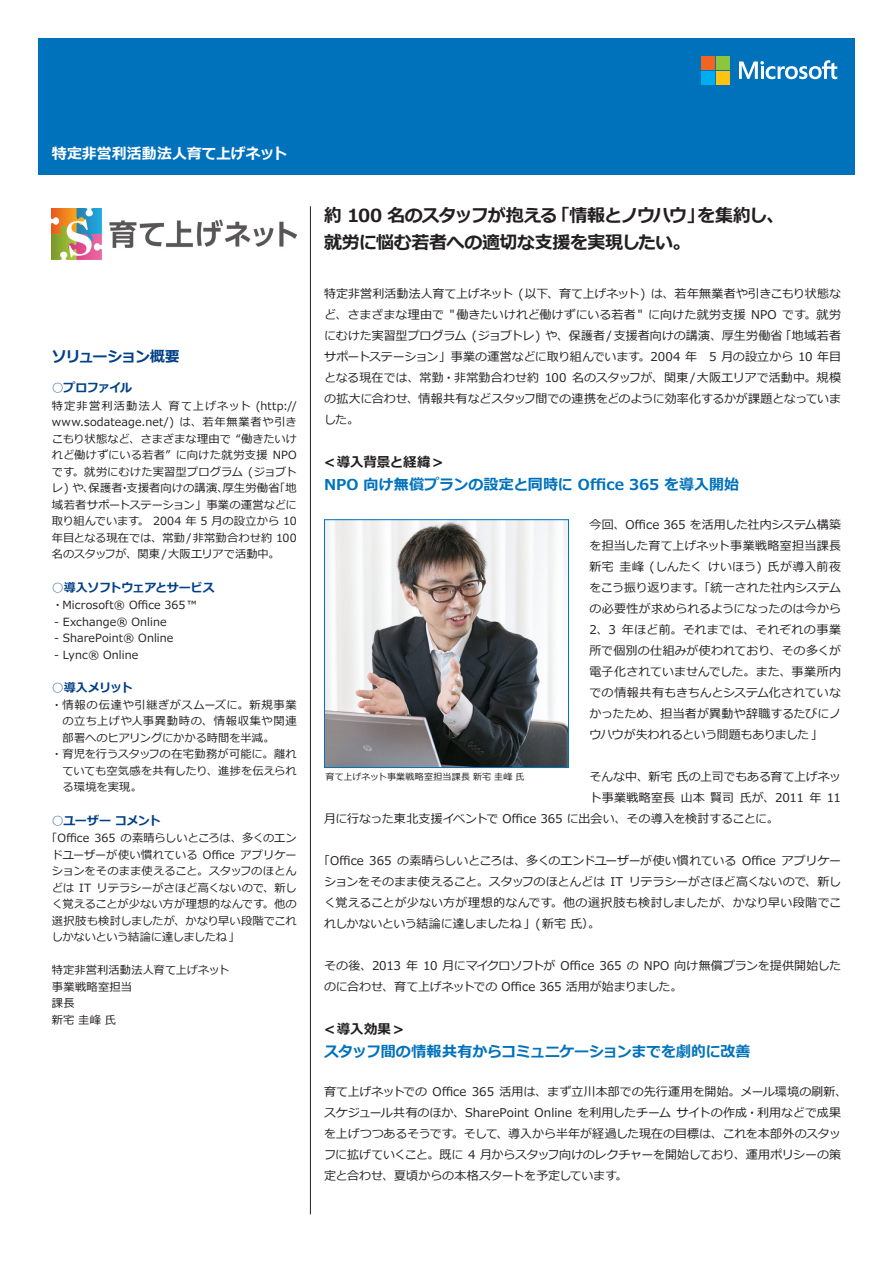
<style>
.page{position:relative;width:893px;height:1263px;background:#fff}
.page>*{position:absolute;margin:0;border:0;box-sizing:border-box;transform-origin:0 0}
.t1{font:700 18px "Meiryo";letter-spacing:-.065em;color:#231f20}
.t2{font:700 18px "Meiryo";letter-spacing:-.035em;color:#231f20}
.t3{font:700 15px "Meiryo";letter-spacing:-.005em;color:#0072bc}
.t4{font:700 15px "Meiryo";letter-spacing:-.005em;color:#fff}
.t5{font:700 15px "Meiryo";letter-spacing:-.07em;color:#014086}
.t6{font:700 13.5px "Meiryo";color:#231f20}
.t7{font:12px/21px "Meiryo";letter-spacing:-.01em;color:#231f20;text-align:justify}
.t8{font:700 12px "Meiryo";letter-spacing:-.04em;color:#014086}
.t9{font:12px "Meiryo";letter-spacing:.01em;color:#231f20}
.t10{font:11.25px/16.5px "Meiryo";letter-spacing:.005em;color:#231f20;text-align:justify}
.t11{font:11.25px "Meiryo";letter-spacing:.025em;color:#231f20}
.t12{font:9px "Meiryo";letter-spacing:.02em;color:#231f20}
</style>
<div class="page">
<div style="left:38px;top:38px;width:817px;height:136px;background:#0072bc"></div>
<svg style="left:739px;top:60px;width:98px;height:19px"></svg>
<div style="left:701px;top:56px;width:14px;height:13px;background:#f36421"></div>
<div style="left:716px;top:56px;width:14px;height:13px;background:#8bc63e"></div>
<div style="left:701px;top:71px;width:14px;height:14px;background:#00aeef"></div>
<div style="left:716px;top:71px;width:14px;height:14px;background:#fec210"></div>
<img style="left:52px;top:208px;width:245px;height:51px">
<hr style="left:310px;top:206px;width:1px;height:1008px;background:#231f20">
<img style="left:326px;top:521px;width:241px;height:245px">
<div style="left:324px;top:519px;width:245px;height:249px;border:1px solid #0072bc"></div>
<p class="t4" style="left:52px;top:143px;width:237px">特定非営利活動法人育て上げネット</p>
<p class="t5" style="left:52px;top:346px;width:130px">ソリューション概要</p>
<p class="t8" style="left:52px;top:379px;width:82px">○プロファイル</p>
<p class="t10" style="left:52px;top:398px;width:246px">特定非営利活動法人 育て上げネット (http:// www.sodateage.net/) は、若年無業者や引きこもり状態など、さまざまな理由で “働きたいけれど働けずにいる若者” に向けた就労支援 NPOです。就労にむけた実習型プログラム (ジョブトレ) や、保護者・支援者向けの講演、厚生労働省「地域若者サポートステーション」事業の運営などに取り組んでいます。 2004 年 5 月の設立から 10年目となる現在では、常勤 /非常勤合わせ約 100名のスタッフが、関東 /大阪エリアで活動中。</p>
<p class="t8" style="left:52px;top:579px;width:164px">○導入ソフトウェアとサービス</p>
<p class="t10" style="left:52px;top:597px;width:147px">・Microsoft® Office 365™</p>
<p class="t10" style="left:54px;top:614px;width:114px">- Exchange® Online</p>
<p class="t10" style="left:54px;top:630px;width:121px">- SharePoint® Online</p>
<p class="t10" style="left:54px;top:647px;width:86px">- Lync® Online</p>
<p class="t8" style="left:52px;top:679px;width:82px">○導入メリット</p>
<p class="t10" style="left:63px;top:697px;width:236px;text-indent:-11px">・情報の伝達や引継ぎがスムーズに。新規事業の立ち上げや人事異動時の、情報収集や関連部署へのヒアリングにかかる時間を半減。</p>
<p class="t10" style="left:63px;top:747px;width:236px;text-indent:-11px">・育児を行うスタッフの在宅勤務が可能に。離れていても空気感を共有したり、進捗を伝えられる環境を実現。</p>
<p class="t8" style="left:52px;top:812px;width:111px">○ユーザー コメント</p>
<p class="t10" style="left:52px;top:831px;width:246px;text-indent:-6px">「Office 365 の素晴らしいところは、多くのエンドユーザーが使い慣れている Office アプリケーションをそのまま使えること。スタッフのほとんどは IT リテラシーがさほど高くないので、新しく覚えることが少ない方が理想的なんです。他の選択肢も検討しましたが、かなり早い段階でこれしかないという結論に達しましたね」</p>
<p class="t10" style="left:52px;top:963px;width:179px">特定非営利活動法人育て上げネット</p>
<p class="t11" style="left:52px;top:979px;width:82px">事業戦略室担当</p>
<p class="t10" style="left:52px;top:996px;width:24px">課長</p>
<p class="t10" style="left:52px;top:1012px;width:66px">新宅 圭峰 氏</p>
<p class="t1" style="left:324px;top:203px;width:462px">約 100 名のスタッフが抱える「情報とノウハウ」を集約し、</p>
<p class="t2" style="left:324px;top:230px;width:368px">就労に悩む若者への適切な支援を実現したい。</p>
<p class="t7" style="left:324px;top:284px;width:519px">特定非営利活動法人育て上げネット (以下、育て上げネット) は、若年無業者や引きこもり状態など、さまざまな理由で "働きたいけれど働けずにいる若者 " に向けた就労支援 NPO です。就労にむけた実習型プログラム (ジョブトレ) や、保護者/支援者向けの講演、厚生労働省「地域若者サポートステーション」事業の運営などに取り組んでいます。2004 年　5 月の設立から 10 年目となる現在では、常勤・非常勤合わせ約 100 名のスタッフが、関東 /大阪エリアで活動中。規模の拡大に合わせ、情報共有などスタッフ間での連携をどのように効率化するかが課題となっていました。</p>
<p class="t6" style="left:324px;top:452px;width:121px">&lt;導入背景と経緯&gt;</p>
<p class="t3" style="left:324px;top:473px;width:417px">NPO 向け無償プランの設定と同時に Office 365 を導入開始</p>
<p class="t7" style="left:590px;top:515px;width:253px">今回、Office 365 を活用した社内システム構築を担当した育て上げネット事業戦略室担当課長新宅 圭峰 (しんたく けいほう) 氏が導入前夜をこう振り返ります。「統一された社内システムの必要性が求められるようになったのは今から2、3 年ほど前。それまでは、それぞれの事業所で個別の仕組みが使われており、その多くが電子化されていませんでした。また、事業所内での情報共有もきちんとシステム化されていなかったため、担当者が異動や辞職するたびにノウハウが失われるという問題もありました」</p>
<p class="t7" style="left:590px;top:767px;width:253px">そんな中、新宅 氏の上司でもある育て上げネッ</p>
<p class="t9" style="left:590px;top:789px;width:253px">ト事業戦略室長 山本 賢司 氏が、2011 年 11</p>
<p class="t7" style="left:324px;top:809px;width:456px">月に行なった東北支援イベントで Office 365 に出会い、その導入を検討することに。</p>
<p class="t7" style="left:324px;top:851px;width:519px;text-indent:-6px">「Office 365 の素晴らしいところは、多くのエンドユーザーが使い慣れている Office アプリケーションをそのまま使えること。スタッフのほとんどは IT リテラシーがさほど高くないので、新しく覚えることが少ない方が理想的なんです。他の選択肢も検討しましたが、かなり早い段階でこれしかないという結論に達しましたね」(新宅 氏）。</p>
<p class="t7" style="left:324px;top:956px;width:519px">その後、2013 年 10 月にマイクロソフトが Office 365 の NPO 向け無償プランを提供開始したのに合わせ、育て上げネットでの Office 365 活用が始まりました。</p>
<p class="t6" style="left:324px;top:1019px;width:81px">&lt;導入効果&gt;</p>
<p class="t3" style="left:324px;top:1040px;width:428px">スタッフ間の情報共有からコミュニケーションまでを劇的に改善</p>
<p class="t7" style="left:324px;top:1082px;width:524px;text-align:left">育て上げネットでの Office 365 活用は、まず立川本部での先行運用を開始。メール環境の刷新、スケジュール共有のほか、SharePoint Online を利用したチーム サイトの作成・利用などで成果を上げつつあるそうです。そして、導入から半年が経過した現在の目標は、これを本部外のスタッフに拡げていくこと。既に 4 月からスタッフ向けのレクチャーを開始しており、運用ポリシーの策定と合わせ、夏頃からの本格スタートを予定しています。</p>
<p class="t12" style="left:326px;top:771px;width:200px">育て上げネット事業戦略室担当課長 新宅 圭峰 氏</p>
</div>
